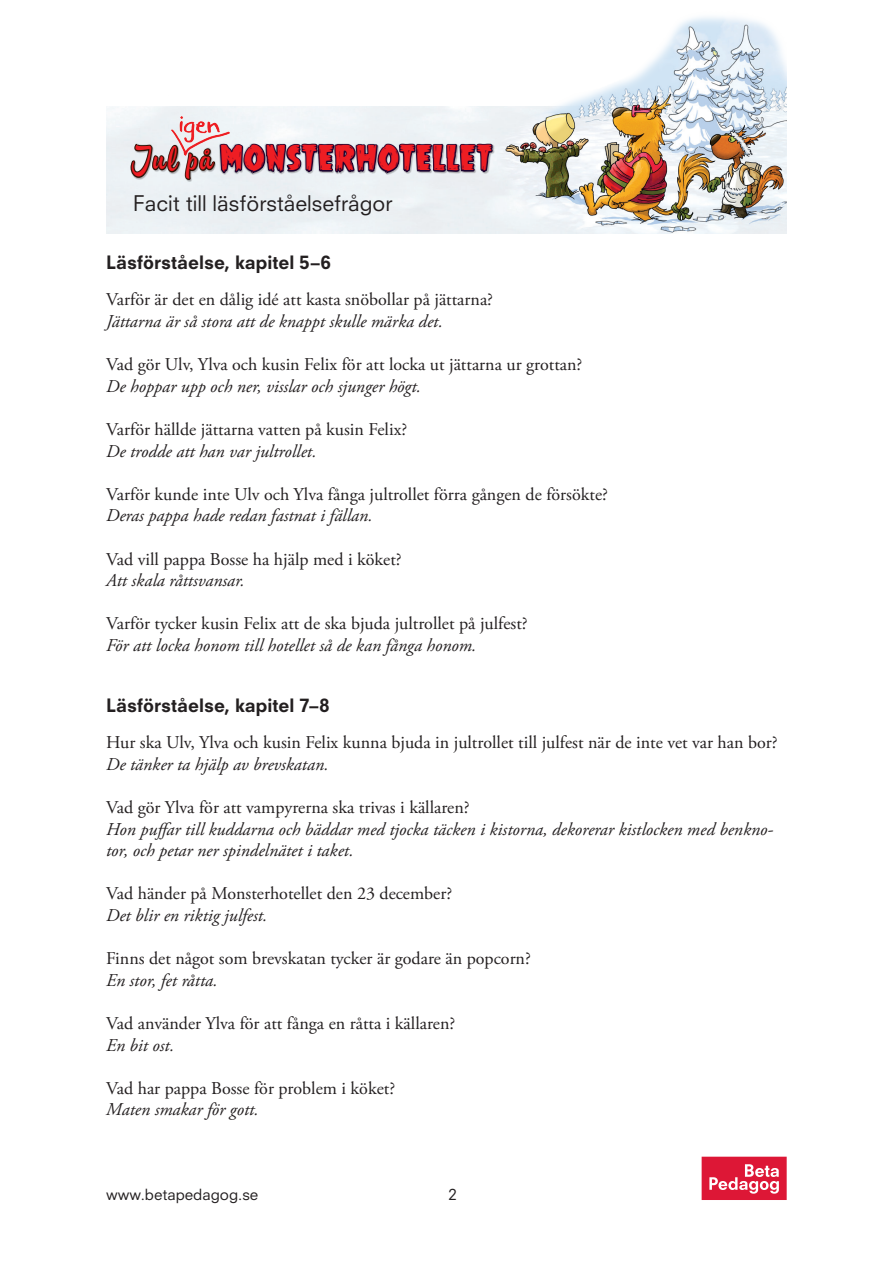
<style>
.page{position:relative;width:893px;height:1263px;background:#fff}
.page>*{position:absolute;margin:0;border:0;box-sizing:border-box;transform-origin:0 0}
.t1{font:32.4px "Mrs.Monster";letter-spacing:.07em;color:#ee1d23}
.t2{font:21px "Neuzeit SLT Std";color:#231f20}
.Text{font:18px "Adobe Garamond Pro";color:#231f20}
.Text-2{font:italic 18px/21.6px "Adobe Garamond Pro";color:#231f20}
.Rubrik{font:800 18px "Neuzeit SLT Std";color:#231f20}
.t3{font:15px "Neuzeit SLT Std";color:#231f20}
.s1{font-family:"Hollie Script Pro"}
</style>
<div class="page">
<svg style="left:702px;top:1157px;width:85px;height:43px;background:#e23f59"></svg>
<svg style="left:129px;top:119px;width:362px;height:105px;background:#cecfd7"></svg>
<img style="left:145px;top:106px;width:110px;height:76px">
<img style="left:491px;top:17px;width:296px;height:217px">
<h1 class="t1" style="left:133px;top:140px;width:361px"><span class="s1">Jul på</span> MONSTERHOTELLET</h1>
<p class="t2" style="left:133px;top:191px;width:261px">Facit till läsförståelsefrågor</p>
<p class="Rubrik" style="left:106px;top:251px;width:226px">Läsförståelse, kapitel 5–6</p>
<p class="Text" style="left:106px;top:289px;width:388px">Varför är det en dålig idé att kasta snöbollar på jättarna?</p>
<p class="Text-2" style="left:106px;top:311px;width:338px">Jättarna är så stora att de knappt skulle märka det.</p>
<p class="Text" style="left:106px;top:354px;width:478px">Vad gör Ulv, Ylva och kusin Felix för att locka ut jättarna ur grottan?</p>
<p class="Text-2" style="left:106px;top:376px;width:316px">De hoppar upp och ner, visslar och sjunger högt.</p>
<p class="Text" style="left:106px;top:418px;width:303px">Varför hällde jättarna vatten på kusin Felix?</p>
<p class="Text-2" style="left:106px;top:440px;width:212px">De trodde att han var jultrollet.</p>
<p class="Text" style="left:106px;top:483px;width:503px">Varför kunde inte Ulv och Ylva fånga jultrollet förra gången de försökte?</p>
<p class="Text-2" style="left:106px;top:505px;width:268px">Deras pappa hade redan fastnat i fällan.</p>
<p class="Text" style="left:106px;top:548px;width:297px">Vad vill pappa Bosse ha hjälp med i köket?</p>
<p class="Text-2" style="left:106px;top:570px;width:140px">Att skala råttsvansar.</p>
<p class="Text" style="left:106px;top:613px;width:423px">Varför tycker kusin Felix att de ska bjuda jultrollet på julfest?</p>
<p class="Text-2" style="left:106px;top:635px;width:372px">För att locka honom till hotellet så de kan fånga honom.</p>
<p class="Rubrik" style="left:106px;top:694px;width:225px">Läsförståelse, kapitel 7–8</p>
<p class="Text" style="left:106px;top:732px;width:673px">Hur ska Ulv, Ylva och kusin Felix kunna bjuda in jultrollet till julfest när de inte vet var han bor?</p>
<p class="Text-2" style="left:106px;top:754px;width:224px">De tänker ta hjälp av brevskatan.</p>
<p class="Text" style="left:106px;top:796px;width:365px">Vad gör Ylva för att vampyrerna ska trivas i källaren?</p>
<p class="Text-2" style="left:106px;top:818px;width:668px">Hon puffar till kuddarna och bäddar med tjocka täcken i kistorna, dekorerar kistlocken med benkno&shy;tor, och petar ner spindelnätet i taket.</p>
<p class="Text" style="left:106px;top:883px;width:347px">Vad händer på Monsterhotellet den 23 december?</p>
<p class="Text-2" style="left:106px;top:905px;width:163px">Det blir en riktig julfest.</p>
<p class="Text" style="left:106px;top:948px;width:426px">Finns det något som brevskatan tycker är godare än popcorn?</p>
<p class="Text-2" style="left:106px;top:970px;width:113px">En stor, fet råtta.</p>
<p class="Text" style="left:106px;top:1012px;width:351px">Vad använder Ylva för att fånga en råtta i källaren?</p>
<p class="Text-2" style="left:106px;top:1034px;width:70px">En bit ost.</p>
<p class="Text" style="left:106px;top:1077px;width:290px">Vad har pappa Bosse för problem i köket?</p>
<p class="Text-2" style="left:106px;top:1099px;width:154px">Maten smakar för gott.</p>
<p class="t3" style="left:106px;top:1185px;width:154px">www.betapedagog.se</p>
<p class="t3" style="left:448px;top:1185px;width:10px">2</p>
</div>
